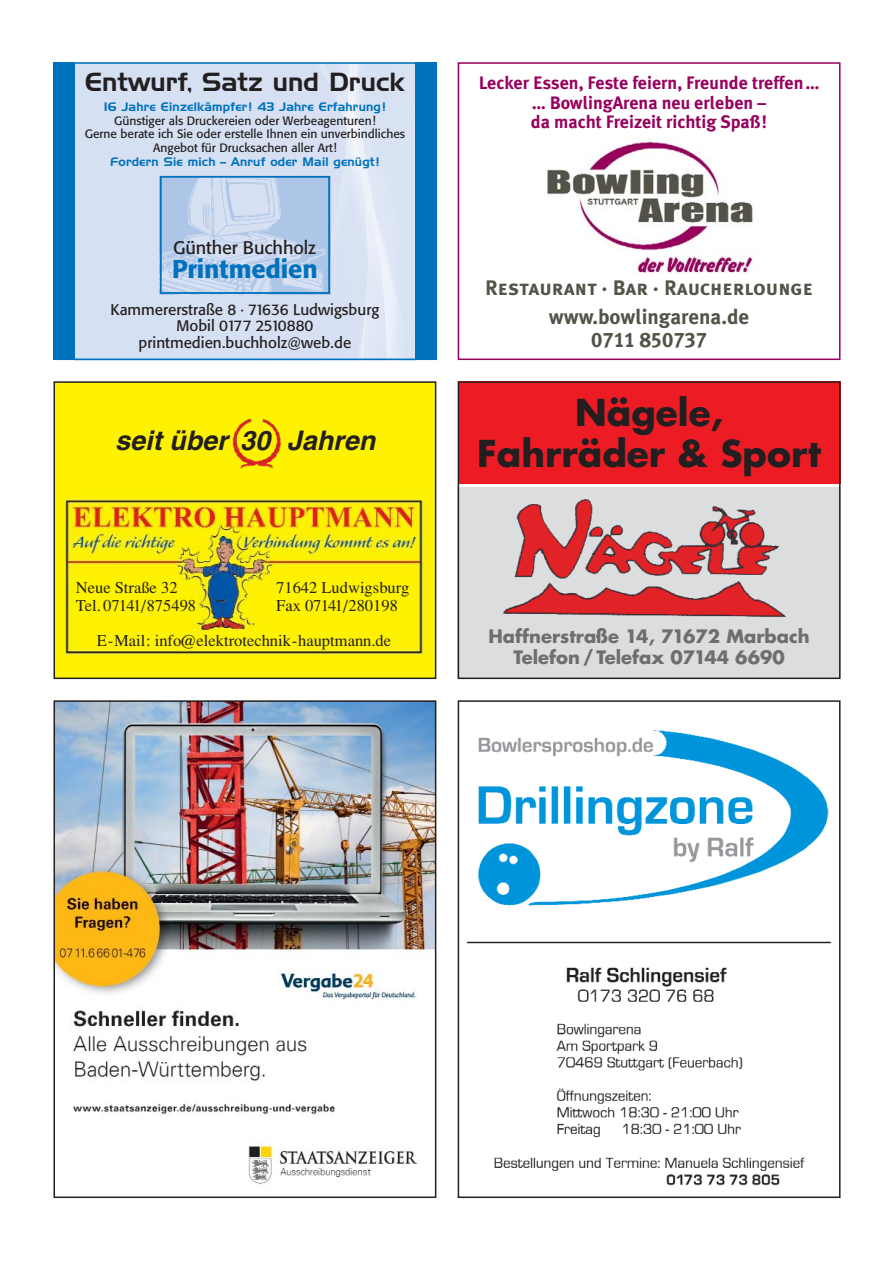
<style>
.page{position:relative;width:893px;height:1262px;background:#fff}
.page>*{position:absolute;margin:0;border:0;box-sizing:border-box;transform-origin:0 0}
.t1{font:700 36px/40.5px "Futura";color:#231f20;text-align:center}
.t2{font:italic 700 27px "Helvetica";color:#231f20}
.t3{font:25.5px "Handel Gothic BT";color:#231f20}
.t4{font:500 25.5px "Formata BQ";letter-spacing:-.005em;color:#0071bc}
.t5{font:21px "Meta Plus Bold Caps";color:#53534a}
.t6{font:700 21px "Meta Plus";color:#53534a}
.t7{font:700 18px/19.5px "Meta Plus";color:#97005e;text-align:center}
.t8{font:700 18px/21px "Futura";color:#6d6e70;text-align:center}
.t9{font:18px "Formata BQ";letter-spacing:-.005em;color:#231f20}
.t10{font:16.5px/18px "Times";color:#231f20}
.t11{font:15.15px/16.5px "Formata BQ";color:#231f20;text-align:center}
.t12{font:12px/13.5px "Formata BQ";color:#231f20;text-align:center}
.t13{font:12px "Handel Gothic BT";letter-spacing:.015em;color:#0071bc}
</style>
<div class="page">
<img style="left:75px;top:65px;width:340px;height:292px">
<img style="left:56px;top:384px;width:377px;height:292px">
<div style="left:53px;top:381px;width:383px;height:298px;border:2px solid #231f20"></div>
<img style="left:460px;top:487px;width:377px;height:189px">
<div style="left:457px;top:381px;width:383px;height:102px;background:#ed1c24"></div>
<img style="left:56px;top:703px;width:377px;height:481px">
<div style="left:53px;top:700px;width:383px;height:498px;border:2px solid #231f20"></div>
<div style="left:466px;top:627px;width:366px;height:45px;background:#dcddde"></div>
<div style="left:457px;top:381px;width:383px;height:298px;border:2px solid #231f20"></div>
<div style="left:195px;top:396px;width:126px;height:97px;background:#fff200"></div>
<img style="left:163px;top:179px;width:164px;height:112px">
<div style="left:160px;top:176px;width:170px;height:118px;border:2px solid #0071bc"></div>
<div style="left:53px;top:62px;width:22px;height:298px;background:#0071bc"></div>
<div style="left:415px;top:62px;width:21px;height:298px;background:#0071bc"></div>
<img style="left:466px;top:730px;width:366px;height:456px">
<div style="left:457px;top:700px;width:383px;height:498px;border:2px solid #231f20"></div>
<img style="left:547px;top:141px;width:206px;height:132px">
<div style="left:457px;top:62px;width:383px;height:298px;border:2px solid #97005e"></div>
<h3 class="t3" style="left:85px;top:73px;width:321px">Entwurf, Satz und Druck</h3>
<p class="t13" style="left:104px;top:102px;width:283px">16 Jahre Einzelkämpfer! 43 Jahre Erfahrung!</p>
<p class="t12" style="left:85px;top:115px;width:322px">Günstiger als Druckereien oder Werbeagenturen!<br>Gerne berate ich Sie oder erstelle Ihnen ein unverbindliches<br>Angebot für Drucksachen aller Art!</p>
<p class="t13" style="left:110px;top:157px;width:271px">Fordern Sie mich – Anruf oder Mail genügt!</p>
<h3 class="t9" style="left:173px;top:241px;width:144px">Günther Buchholz</h3>
<h3 class="t4" style="left:172px;top:259px;width:147px">Printmedien</h3>
<p class="t11" style="left:110px;top:302px;width:270px">Kammererstraße 8 · 71636 Ludwigsburg<br>Mobil 0177 2510880 printmedien.buchholz@web.de</p>
<h2 class="t2" style="left:115px;top:430px;width:261px">seit über 30 Jahren</h2>
<h3 class="t10" style="left:76px;top:580px;width:122px">Neue Straße 32<br>Tel. 07141/875498</h3>
<h3 class="t10" style="left:276px;top:580px;width:135px">71642 Ludwigsburg<br>Fax 07141/280198</h3>
<h3 class="t10" style="left:97px;top:633px;width:296px">E-Mail: info@elektrotechnik-hauptmann.de</h3>
<h3 class="t7" style="left:479px;top:75px;width:342px">Lecker Essen, Feste feiern, Freunde treffen … … BowlingArena neu erleben –<br>da macht Freizeit richtig Spaß!</h3>
<h3 class="t5" style="left:485px;top:276px;width:329px">Restaurant · Bar · Raucherlounge</h3>
<h3 class="t6" style="left:549px;top:309px;width:202px">www.bowlingarena.de</h3>
<h3 class="t5" style="left:591px;top:327px;width:117px">0711 850737</h3>
<h1 class="t1" style="left:477px;top:395px;width:345px">Nägele,<br>Fahrräder &amp; Sport</h1>
<h3 class="t8" style="left:488px;top:627px;width:323px">Haffnerstraße 14, 71672 Marbach<br>Telefon / Telefax 07144 6690</h3>
</div>
